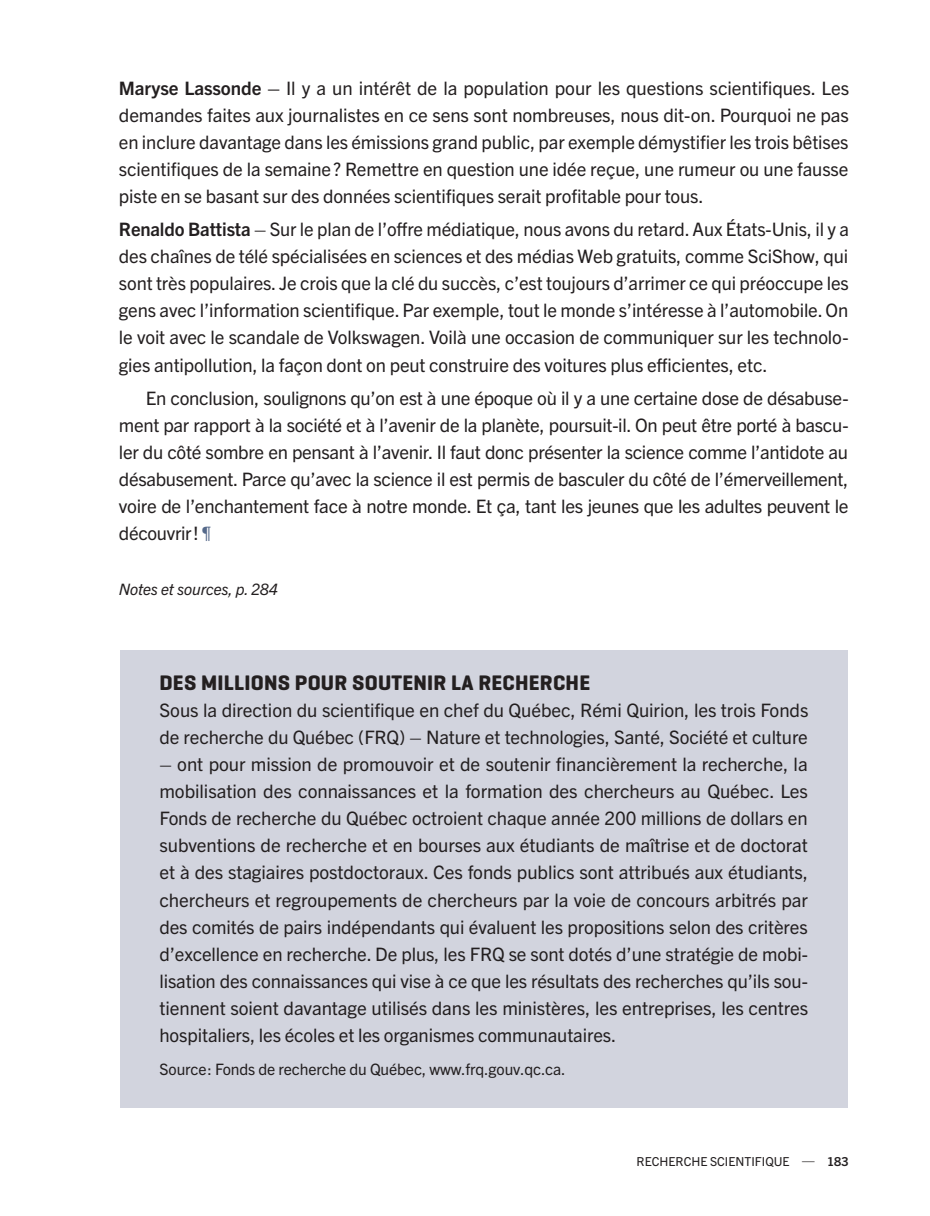
<style>
.page{position:relative;width:930px;height:1216px;background:#fff}
.page>*{position:absolute;margin:0;border:0;box-sizing:border-box;transform-origin:0 0}
.t1{font:700 21.38px "Geogrotesque";letter-spacing:.01em;color:#231f20}
.t2{font:18.45px/27px "Trade Gothic Next LT Pro";letter-spacing:-.005em;color:#231f20;text-align:justify}
.t3{font:15.75px "Trade Gothic Next LT Pro";letter-spacing:-.005em;color:#231f20}
.t4{font:italic 15.75px "Trade Gothic Next LT Pro";letter-spacing:-.005em;color:#231f20}
.t5{font:12.38px "Trade Gothic Next LT Pro";color:#231f20}
.s1{font-weight:700}
.s2{color:#55698a}
</style>
<div class="page">
<div style="left:120px;top:650px;width:727px;height:457px;background:#d2d4de"></div>
<p class="t2" style="left:119px;top:73px;width:731px"><span class="s1">Maryse Lassonde –</span> Il y a un intérêt de la population pour les questions scientifiques. Les demandes faites aux journalistes en ce sens sont nombreuses, nous dit-on. Pourquoi ne pas en inclure davantage dans les émissions grand public, par exemple démystifier les trois bêtises scientifiques de la semaine? Remettre en question une idée reçue, une rumeur ou une fausse piste en se basant sur des données scientifiques serait profitable pour tous.</p>
<p class="t2" style="left:119px;top:215px;width:731px"><span class="s1">Renaldo Battista</span> – Sur le plan de l’offre médiatique, nous avons du retard. Aux États-Unis, il y a des chaînes de télé spécialisées en sciences et des médias Web gratuits, comme SciShow, qui sont très populaires. Je crois que la clé du succès, c’est toujours d’arrimer ce qui préoccupe les gens avec l’information scientifique. Par exemple, tout le monde s’intéresse à l’automobile. On le voit avec le scandale de Volkswagen. Voilà une occasion de communiquer sur les technolo&shy;gies antipollution, la façon dont on peut construire des voitures plus efficientes, etc.</p>
<p class="t2" style="left:119px;top:384px;width:731px;text-indent:27px">En conclusion, soulignons qu’on est à une époque où il y a une certaine dose de désabuse&shy;ment par rapport à la société et à l’avenir de la planète, poursuit-il. On peut être porté à bascu&shy;ler du côté sombre en pensant à l’avenir. Il faut donc présenter la science comme l’antidote au désabusement. Parce qu’avec la science il est permis de basculer du côté de l’émerveillement, voire de l’enchantement face à notre monde. Et ça, tant les jeunes que les adultes peuvent le découvrir! <span class="s2">¶</span></p>
<p class="t4" style="left:119px;top:577px;width:160px">Notes et sources, p. 284</p>
<p class="t1" style="left:159px;top:669px;width:432px">DES MILLIONS POUR SOUTENIR LA RECHERCHE</p>
<p class="t2" style="left:159px;top:696px;width:650px">Sous la direction du scientifique en chef du Québec, Rémi Quirion, les trois Fonds de recherche du Québec (FRQ) – Nature et technologies, Santé, Société et culture</p>
<p class="t2" style="left:159px;top:750px;width:650px">– ont pour mission de promouvoir et de soutenir financièrement la recherche, la mobilisation des connaissances et la formation des chercheurs au Québec. Les Fonds de recherche du Québec octroient chaque année 200 millions de dollars en subventions de recherche et en bourses aux étudiants de maîtrise et de doctorat et à des stagiaires postdoctoraux. Ces fonds publics sont attribués aux étudiants, chercheurs et regroupements de chercheurs par la voie de concours arbitrés par des comités de pairs indépendants qui évaluent les propositions selon des critères d’excellence en recherche. De plus, les FRQ se sont dotés d’une stratégie de mobi&shy;lisation des connaissances qui vise à ce que les résultats des recherches qu’ils sou&shy;tiennent soient davantage utilisés dans les ministères, les entreprises, les centres hospitaliers, les écoles et les organismes communautaires.</p>
<p class="t3" style="left:159px;top:1058px;width:407px">Source: Fonds de recherche du Québec, www.frq.gouv.qc.ca.</p>
<p class="t5" style="left:636px;top:1153px;width:213px">RECHERCHE SCIENTIFIQUE — <span class="s1">183</span></p>
</div>
